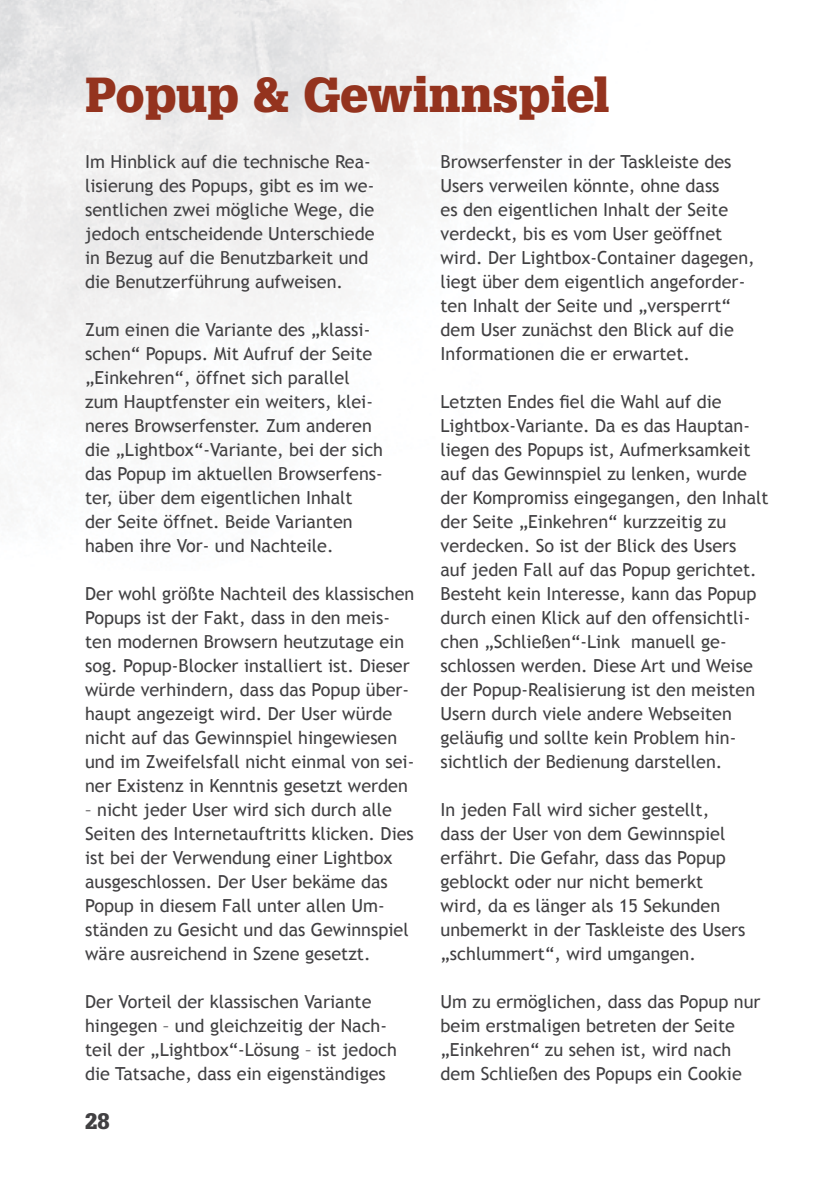
<style>
.page{position:relative;width:840px;height:1191px;background:#fff}
.page>*{position:absolute;margin:0;border:0;box-sizing:border-box;transform-origin:0 0}
.t1{font:900 48px "Glypha LT Std";color:#94331e}
.t2{font:900 22px "Glypha LT Std";color:#414042}
.t3{font:18px/24px "Trebuchet MS";color:#414042}
</style>
<div class="page">
<h1 class="t1" style="left:85px;top:66px;width:525px">Popup &amp; Gewinnspiel</h1>
<p class="t3" style="left:85px;top:150px;width:291px">Im Hinblick auf die technische Rea&shy;lisierung des Popups, gibt es im we&shy;sentlichen zwei mögliche Wege, die jedoch entscheidende Unterschiede in Bezug auf die Benutzbarkeit und die Benutzerführung aufweisen.</p>
<p class="t3" style="left:85px;top:318px;width:299px">Zum einen die Variante des „klassi&shy;schen“ Popups. Mit Aufruf der Seite „Einkehren“, öffnet sich parallel zum Hauptfenster ein weiters, klei&shy;neres Browserfenster. Zum anderen die „Lightbox“-Variante, bei der sich das Popup im aktuellen Browserfens&shy;ter, über dem eigentlichen Inhalt der Seite öffnet. Beide Varianten haben ihre Vor- und Nachteile.</p>
<p class="t3" style="left:85px;top:582px;width:330px">Der wohl größte Nachteil des klassischen Popups ist der Fakt, dass in den meis&shy;ten modernen Browsern heutzutage ein sog. Popup-Blocker installiert ist. Dieser würde verhindern, dass das Popup über&shy;haupt angezeigt wird. Der User würde nicht auf das Gewinnspiel hingewiesen und im Zweifelsfall nicht einmal von sei&shy;ner Existenz in Kenntnis gesetzt werden</p>
<p class="t3" style="left:85px;top:798px;width:330px">– nicht jeder User wird sich durch alle Seiten des Internetauftritts klicken. Dies ist bei der Verwendung einer Lightbox ausgeschlossen. Der User bekäme das Popup in diesem Fall unter allen Um&shy;ständen zu Gesicht und das Gewinnspiel wäre ausreichend in Szene gesetzt.</p>
<p class="t3" style="left:85px;top:990px;width:313px">Der Vorteil der klassischen Variante hingegen – und gleichzeitig der Nach&shy;teil der „Lightbox“-Lösung – ist jedoch die Tatsache, dass ein eigenständiges</p>
<p class="t2" style="left:85px;top:1107px;width:26px">28</p>
<p class="t3" style="left:440px;top:150px;width:316px">Browserfenster in der Taskleiste des Users verweilen könnte, ohne dass<br>es den eigentlichen Inhalt der Seite verdeckt, bis es vom User geöffnet wird. Der Lightbox-Container dagegen, liegt über dem eigentlich angeforder&shy;ten Inhalt der Seite und „versperrt“ dem User zunächst den Blick auf die Informationen die er erwartet.</p>
<p class="t3" style="left:440px;top:390px;width:329px">Letzten Endes fiel die Wahl auf die Lightbox-Variante. Da es das Hauptan&shy;liegen des Popups ist, Aufmerksamkeit auf das Gewinnspiel zu lenken, wurde der Kompromiss eingegangen, den Inhalt der Seite „Einkehren“ kurzzeitig zu verdecken. So ist der Blick des Users<br>auf jeden Fall auf das Popup gerichtet.<br>Besteht kein Interesse, kann das Popup durch einen Klick auf den offensichtli&shy;chen „Schließen“-Link manuell ge&shy;schlossen werden. Diese Art und Weise der Popup-Realisierung ist den meisten Usern durch viele andere Webseiten geläufig und sollte kein Problem hin&shy;sichtlich der Bedienung darstellen.</p>
<p class="t3" style="left:440px;top:798px;width:306px">In jeden Fall wird sicher gestellt, dass der User von dem Gewinnspiel erfährt. Die Gefahr, dass das Popup geblockt oder nur nicht bemerkt wird, da es länger als 15 Sekunden unbemerkt in der Taskleiste des Users „schlummert“, wird umgangen.</p>
<p class="t3" style="left:440px;top:990px;width:321px">Um zu ermöglichen, dass das Popup nur beim erstmaligen betreten der Seite „Einkehren“ zu sehen ist, wird nach dem Schließen des Popups ein Cookie</p>
</div>
